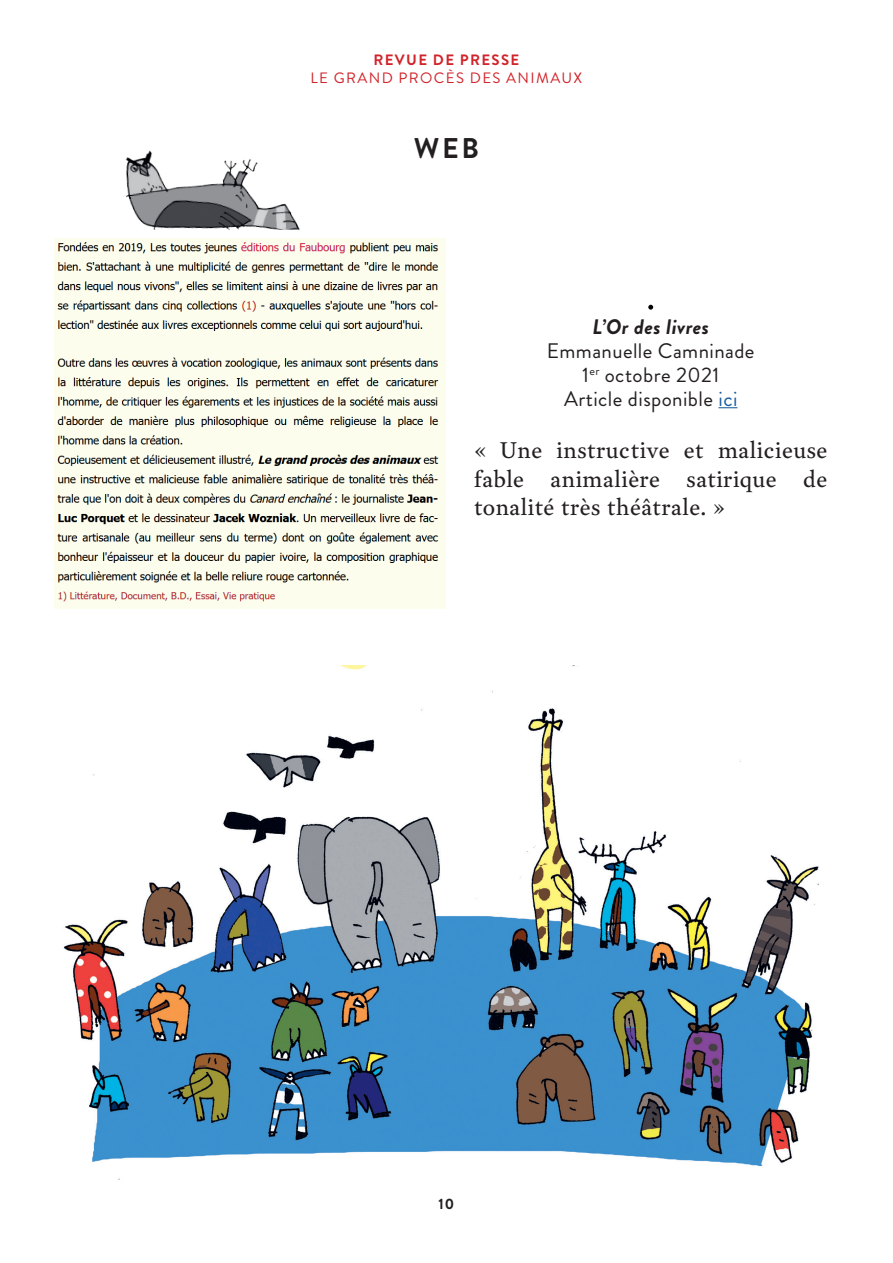
<style>
.page{position:relative;width:893px;height:1263px;background:#fff}
.page>*{position:absolute;margin:0;border:0;box-sizing:border-box;transform-origin:0 0}
.t1{font:700 28.5px "Brandon Grotesque";color:#231f20}
.t2{font:22.5px/28.5px "Garvis Pro";letter-spacing:.02em;color:#231f20;text-align:justify}
.t3{font:21px/24px "Brandon Grotesque";letter-spacing:.02em;color:#231f20;text-align:center}
.t4{font:italic 700 21px "Brandon Grotesque";letter-spacing:.02em;color:#231f20}
.t5{font:15px "Brandon Grotesque";letter-spacing:.09em;color:#d1232a}
.t6{font:700 15px "Brandon Grotesque";letter-spacing:.09em;color:#d1232a}
.t7{font:700 15px "Brandon Grotesque";color:#231f20}
.s1{color:#175d9e}
</style>
<div class="page">
<svg style="left:718px;top:407px;width:19px;height:1px"></svg>
<svg style="left:648px;top:305px;width:5px;height:5px"></svg>
<img style="left:55px;top:238px;width:391px;height:370px">
<img style="left:125px;top:150px;width:175px;height:80px">
<img style="left:63px;top:665px;width:756px;height:515px">
<p class="t6" style="left:373px;top:49px;width:147px">REVUE DE PRESSE</p>
<p class="t5" style="left:310px;top:67px;width:273px">LE GRAND PROCÈS DES ANIMAUX</p>
<p class="t1" style="left:414px;top:128px;width:67px">WEB</p>
<p class="t4" style="left:592px;top:312px;width:118px">L’Or des livres</p>
<p class="t3" style="left:547px;top:339px;width:209px">Emmanuelle Camninade<br>1<sup>er</sup> octobre 2021<br>Article disponible <span class="s1">ici</span></p>
<p class="t2" style="left:474px;top:435px;width:355px">« Une instructive et malicieuse fable animalière satirique de tonalité très théâtrale. »</p>
<p class="t7" style="left:439px;top:1193px;width:17px">10</p>
</div>
